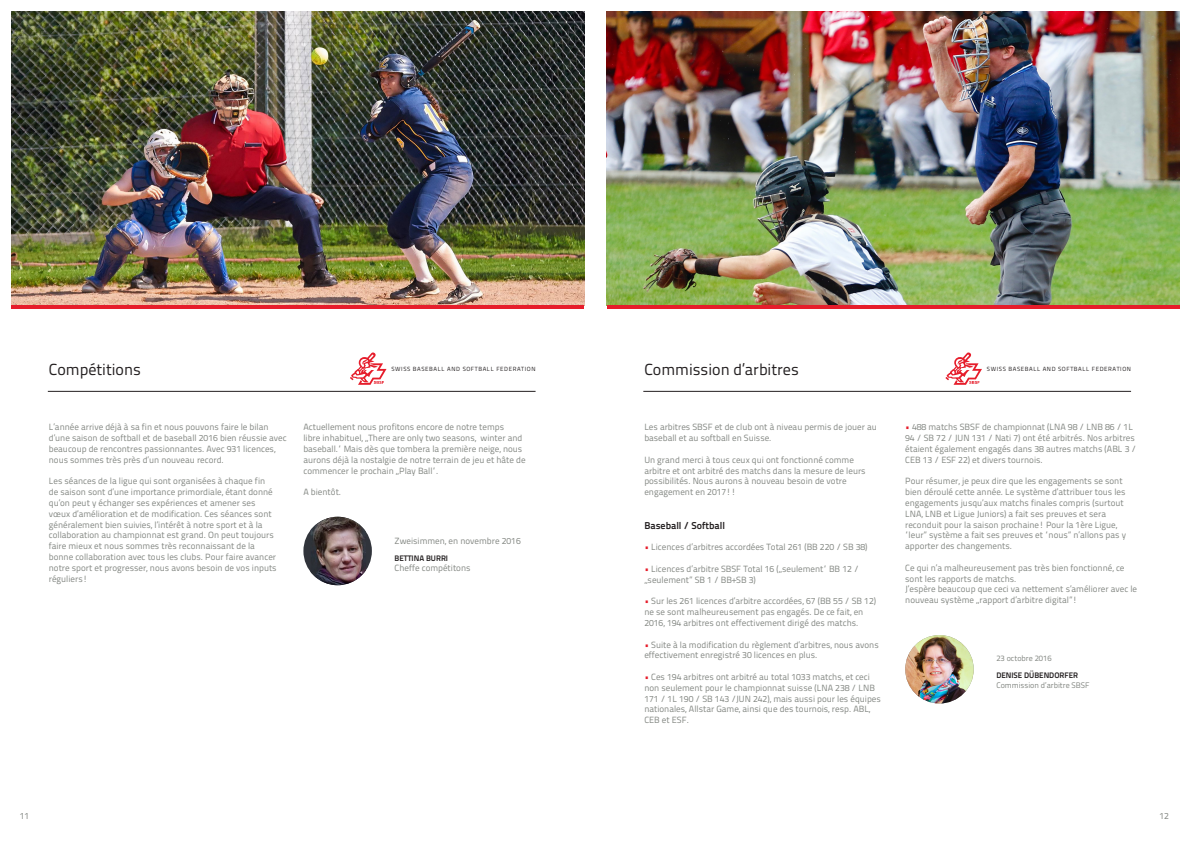
<style>
.page{position:relative;width:1191px;height:842px;background:#fff}
.page>*{position:absolute;margin:0;border:0;box-sizing:border-box;transform-origin:0 0}
.t1{font:16px "Titillium Text 22 L";color:#231f20}
.t2{font:700 10px "Titillium Text 22 L";color:#231f20}
.t3{font:9px/10.8px "Titillium Text 22 L";color:#828681}
.t4{font:8px "Titillium Text 22 L";color:#828681}
.t5{font:700 8px "Titillium Text 22 L";color:#231f20}
.t6{font:6px "Titillium Text 22 L";letter-spacing:.1em;color:#231f20}
.s1{color:#e61d2b}
</style>
<div class="page">
<div style="left:303px;top:517px;width:69px;height:68px;background:#31343b;border-radius:50%"></div>
<img style="left:310px;top:517px;width:56px;height:68px">
<img style="left:11px;top:11px;width:573px;height:294px">
<img style="left:607px;top:11px;width:572px;height:294px">
<hr style="left:48px;top:391px;width:487px;height:1px;background:#231f20">
<hr style="left:643px;top:391px;width:488px;height:1px;background:#231f20">
<hr style="left:11px;top:305px;width:573px;height:4px;background:#e61d2b">
<hr style="left:607px;top:305px;width:572px;height:4px;background:#e61d2b">
<img style="left:905px;top:635px;width:68px;height:68px;border-radius:34px">
<svg style="left:350px;top:352px;width:36px;height:33px"></svg>
<svg style="left:945px;top:352px;width:37px;height:33px"></svg>
<p class="t1" style="left:49px;top:357px;width:94px">Compétitions</p>
<p class="t1" style="left:644px;top:357px;width:156px">Commission d’arbitres</p>
<p class="t6" style="left:391px;top:364px;width:146px">SWISS BASEBALL AND SOFTBALL FEDERATION</p>
<p class="t6" style="left:987px;top:364px;width:146px">SWISS BASEBALL AND SOFTBALL FEDERATION</p>
<p class="t3" style="left:49px;top:421px;width:239px">L’année arrive déjà à sa fin et nous pouvons faire le bilan d’une saison de softball et de baseball 2016 bien réussie avec beaucoup de rencontres passionnantes. Avec 931 licences, nous sommes très près d’un nouveau record.</p>
<p class="t3" style="left:49px;top:475px;width:229px">Les séances de la ligue qui sont organisées à chaque fin de saison sont d’une importance primordiale, étant donné qu’on peut y échanger ses expériences et amener ses vœux d’amélioration et de modification. Ces séances sont généralement bien suivies, l’intérêt à notre sport et à la collaboration au championnat est grand. On peut toujours faire mieux et nous sommes très reconnaissant de la bonne collaboration avec tous les clubs. Pour faire avancer notre sport et progresser, nous avons besoin de vos inputs réguliers!</p>
<p class="t3" style="left:303px;top:421px;width:224px">Actuellement nous profitons encore de notre temps<br>libre inhabituel, „There are only two seasons, winter and baseball.“ Mais dès que tombera la première neige, nous aurons déjà la nostalgie de notre terrain de jeu et hâte de commencer le prochain „Play Ball“.</p>
<p class="t3" style="left:303px;top:486px;width:39px">A bientôt.</p>
<p class="t3" style="left:394px;top:535px;width:128px">Zweisimmen, en novembre 2016</p>
<p class="t5" style="left:394px;top:551px;width:55px">BETTINA BURRI</p>
<p class="t3" style="left:394px;top:562px;width:77px">Cheffe compétitons</p>
<p class="t3" style="left:644px;top:421px;width:234px">Les arbitres SBSF et de club ont à niveau permis de jouer au baseball et au softball en Suisse.</p>
<p class="t3" style="left:644px;top:454px;width:223px">Un grand merci à tous ceux qui ont fonctionné comme arbitre et ont arbitré des matchs dans la mesure de leurs possibilités. Nous aurons à nouveau besoin de votre engagement en 2017!!</p>
<p class="t2" style="left:644px;top:517px;width:82px">Baseball / Softball</p>
<p class="t3" style="left:644px;top:541px;width:225px"><span class="s1">•</span> Licences d’arbitres accordées Total 261 (BB 220 / SB 38)</p>
<p class="t3" style="left:644px;top:563px;width:216px"><span class="s1">•</span> Licences d’arbitre SBSF Total 16 („seulement“ BB 12 / „seulement” SB 1 / BB+SB 3)</p>
<p class="t3" style="left:644px;top:595px;width:233px"><span class="s1">•</span> Sur les 261 licences d’arbitre accordées, 67 (BB 55 / SB 12) ne se sont malheureusement pas engagés. De ce fait, en<br>2016, 194 arbitres ont effectivement dirigé des matchs.</p>
<p class="t3" style="left:644px;top:638px;width:236px"><span class="s1">•</span> Suite à la modification du règlement d’arbitres, nous avons effectivement enregistré 30 licences en plus.</p>
<p class="t3" style="left:644px;top:671px;width:238px"><span class="s1">•</span> Ces 194 arbitres ont arbitré au total 1033 matchs, et ceci non seulement pour le championnat suisse (LNA 238 / LNB 171 / 1L 190 / SB 143 /JUN 242), mais aussi pour les équipes nationales, Allstar Game, ainsi que des tournois, resp. ABL, CEB et ESF.</p>
<p class="t3" style="left:905px;top:421px;width:233px"><span class="s1">•</span> 488 matchs SBSF de championnat (LNA 98 / LNB 86 / 1L 94 / SB 72 / JUN 131 / Nati 7) ont été arbitrés. Nos arbitres étaient également engagés dans 38 autres matchs (ABL 3 / CEB 13 / ESF 22) et divers tournois.</p>
<p class="t3" style="left:905px;top:475px;width:222px">Pour résumer, je peux dire que les engagements se sont bien déroulé cette année. Le système d’attribuer tous les engagements jusqu’aux matchs finales compris (surtout LNA, LNB et Ligue Juniors) a fait ses preuves et sera reconduit pour la saison prochaine! Pour la 1ère Ligue, “leur” système a fait ses preuves et “nous” n’allons pas y apporter des changements.</p>
<p class="t3" style="left:905px;top:562px;width:221px">Ce qui n’a malheureusement pas très bien fonctionné, ce sont les rapports de matchs.</p>
<p class="t3" style="left:905px;top:583px;width:233px">J’espère beaucoup que ceci va nettement s’améliorer avec le nouveau système „rapport d’arbitre digital”!</p>
<p class="t4" style="left:996px;top:652px;width:57px">23 octobre 2016</p>
<p class="t5" style="left:996px;top:669px;width:83px">DENISE DÜBENDORFER</p>
<p class="t4" style="left:996px;top:679px;width:95px">Commission d’arbitre SBSF</p>
<p class="t3" style="left:20px;top:810px;width:11px">11</p>
<p class="t3" style="left:1159px;top:810px;width:11px">12</p>
</div>
